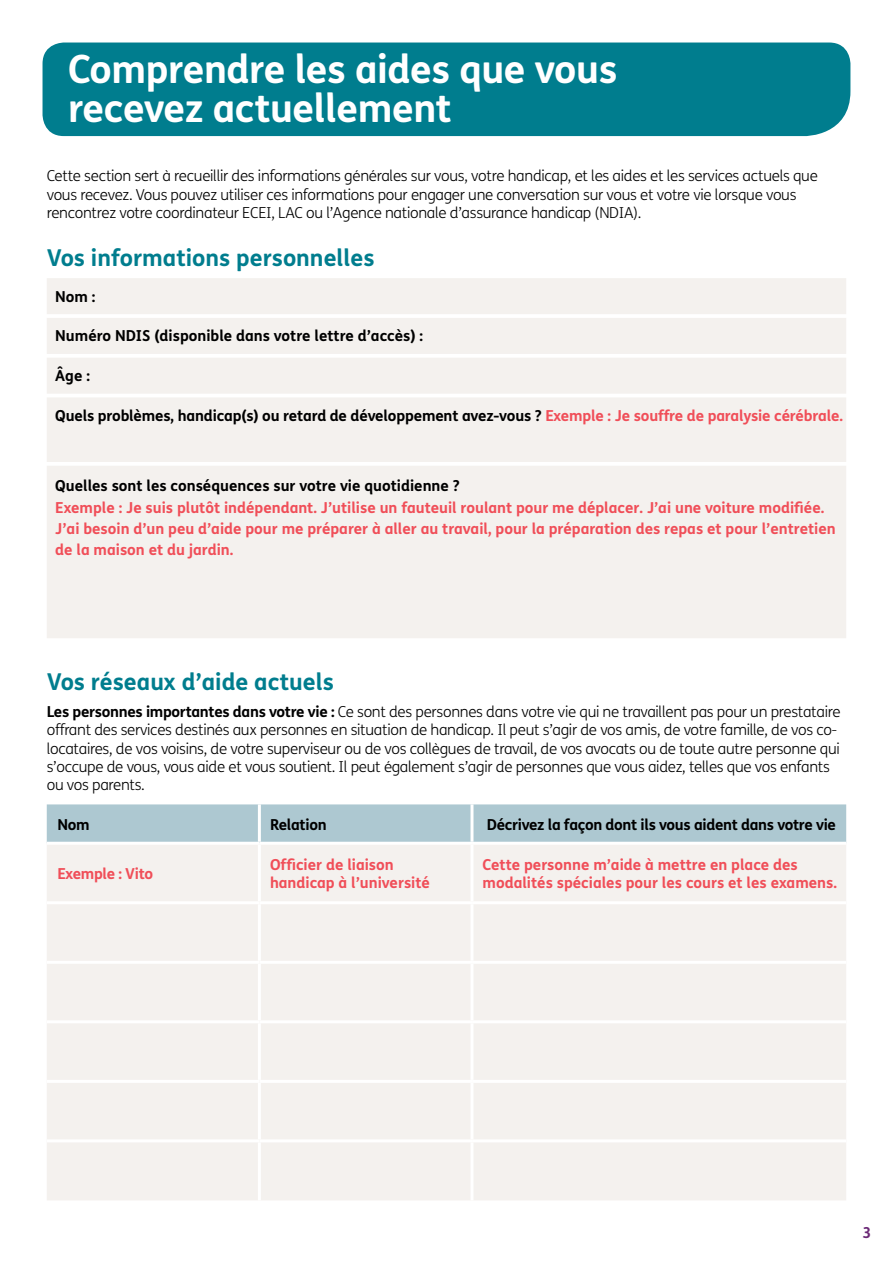
<style>
.page{position:relative;width:893px;height:1263px;background:#fff}
.page>*{position:absolute;margin:0;border:0;box-sizing:border-box;transform-origin:0 0}
.t1{font:700 39px/39px "FS Me";letter-spacing:-.01em;color:#fff}
.t2{font:700 23.25px "FS Me";color:#007d8e}
.t3{font:300 15.15px/18.3px "FS Me";letter-spacing:-.02em;color:#000}
.t4{font:700 15.15px/21px "FS Me";color:#f04e58}
.t5{font:700 15.15px "FS Me";letter-spacing:-.01em;color:#000}
.t6{font:700 15.15px "FS Me";letter-spacing:-.02em;color:#f04e58}
.t7{font:700 15.15px "FS Me";color:#6b2976}
.s1{color:#f04e58}
.s2{font-weight:700}
</style>
<div class="page">
<div style="left:43px;top:43px;width:807px;height:93px;background:#007d8e"></div>
<div style="left:47px;top:278px;width:799px;height:36px;background:#f4f1ee"></div>
<div style="left:47px;top:318px;width:799px;height:36px;background:#f4f1ee"></div>
<div style="left:47px;top:358px;width:799px;height:36px;background:#f4f1ee"></div>
<div style="left:47px;top:397px;width:799px;height:65px;background:#f4f1ee"></div>
<div style="left:47px;top:466px;width:799px;height:172px;background:#f4f1ee"></div>
<div style="left:47px;top:804px;width:799px;height:38px;background:#adc8d1"></div>
<div style="left:47px;top:845px;width:799px;height:355px;background:#f4f1ee"></div>
<hr style="left:258px;top:804px;width:3px;height:38px;background:#fff">
<hr style="left:470px;top:804px;width:3px;height:38px;background:#fff">
<hr style="left:258px;top:845px;width:3px;height:56px;background:#fff">
<hr style="left:470px;top:845px;width:3px;height:56px;background:#fff">
<hr style="left:47px;top:901px;width:212px;height:3px;background:#fff">
<hr style="left:259px;top:901px;width:213px;height:3px;background:#fff">
<hr style="left:258px;top:904px;width:3px;height:57px;background:#fff">
<hr style="left:472px;top:901px;width:374px;height:3px;background:#fff">
<hr style="left:470px;top:904px;width:3px;height:57px;background:#fff">
<hr style="left:47px;top:961px;width:212px;height:3px;background:#fff">
<hr style="left:259px;top:961px;width:213px;height:3px;background:#fff">
<hr style="left:258px;top:964px;width:3px;height:56px;background:#fff">
<hr style="left:472px;top:961px;width:374px;height:3px;background:#fff">
<hr style="left:470px;top:964px;width:3px;height:56px;background:#fff">
<hr style="left:47px;top:1020px;width:212px;height:3px;background:#fff">
<hr style="left:259px;top:1020px;width:213px;height:3px;background:#fff">
<hr style="left:258px;top:1023px;width:3px;height:57px;background:#fff">
<hr style="left:472px;top:1020px;width:374px;height:3px;background:#fff">
<hr style="left:470px;top:1023px;width:3px;height:57px;background:#fff">
<hr style="left:47px;top:1080px;width:212px;height:3px;background:#fff">
<hr style="left:259px;top:1080px;width:213px;height:3px;background:#fff">
<hr style="left:258px;top:1083px;width:3px;height:56px;background:#fff">
<hr style="left:472px;top:1080px;width:374px;height:3px;background:#fff">
<hr style="left:470px;top:1083px;width:3px;height:56px;background:#fff">
<hr style="left:47px;top:1139px;width:212px;height:3px;background:#fff">
<hr style="left:259px;top:1139px;width:213px;height:3px;background:#fff">
<hr style="left:258px;top:1142px;width:3px;height:58px;background:#fff">
<hr style="left:472px;top:1139px;width:374px;height:3px;background:#fff">
<hr style="left:470px;top:1142px;width:3px;height:58px;background:#fff">
<h1 class="t1" style="left:68px;top:50px;width:551px">Comprendre les aides que vous recevez actuellement</h1>
<p class="t3" style="left:47px;top:167px;width:773px">Cette section sert à recueillir des informations générales sur vous, votre handicap, et les aides et les services actuels que vous recevez. Vous pouvez utiliser ces informations pour engager une conversation sur vous et votre vie lorsque vous rencontrez votre coordinateur ECEI, LAC ou l’Agence nationale d’assurance handicap (NDIA).</p>
<h2 class="t2" style="left:47px;top:243px;width:329px">Vos informations personnelles</h2>
<p class="t5" style="left:55px;top:287px;width:42px">Nom :</p>
<p class="t5" style="left:55px;top:326px;width:369px">Numéro NDIS (disponible dans votre lettre d’accès) :</p>
<p class="t5" style="left:55px;top:366px;width:36px">Âge :</p>
<p class="t5" style="left:55px;top:406px;width:789px">Quels problèmes, handicap(s) ou retard de développement avez-vous ? <span class="s1">Exemple : Je souffre de paralysie cérébrale.</span></p>
<p class="t5" style="left:55px;top:477px;width:406px">Quelles sont les conséquences sur votre vie quotidienne ?</p>
<p class="t4" style="left:55px;top:497px;width:782px">Exemple : Je suis plutôt indépendant. J’utilise un fauteuil roulant pour me déplacer. J’ai une voiture modifiée.<br>J’ai besoin d’un peu d’aide pour me préparer à aller au travail, pour la préparation des repas et pour l’entretien de la maison et du jardin.</p>
<h2 class="t2" style="left:47px;top:667px;width:289px">Vos réseaux d’aide actuels</h2>
<p class="t3" style="left:47px;top:703px;width:795px"><span class="s2">Les personnes importantes dans votre vie :</span> Ce sont des personnes dans votre vie qui ne travaillent pas pour un prestataire offrant des services destinés aux personnes en situation de handicap. Il peut s’agir de vos amis, de votre famille, de vos co&shy;locataires, de vos voisins, de votre superviseur ou de vos collègues de travail, de vos avocats ou de toute autre personne qui s’occupe de vous, vous aide et vous soutient. Il peut également s’agir de personnes que vous aidez, telles que vos enfants ou vos parents.</p>
<p class="t5" style="left:57px;top:815px;width:34px">Nom</p>
<p class="t5" style="left:270px;top:815px;width:58px">Relation</p>
<p class="t5" style="left:487px;top:815px;width:351px">Décrivez la façon dont ils vous aident dans votre vie</p>
<p class="t6" style="left:57px;top:864px;width:97px">Exemple : Vito</p>
<p class="t4" style="left:270px;top:855px;width:161px;line-height:18.3px">Officier de liaison handicap à l’université</p>
<p class="t4" style="left:483px;top:855px;width:356px;line-height:18.3px">Cette personne m’aide à mettre en place des modalités spéciales pour les cours et les examens.</p>
<p class="t7" style="left:862px;top:1223px;width:10px">3</p>
</div>
